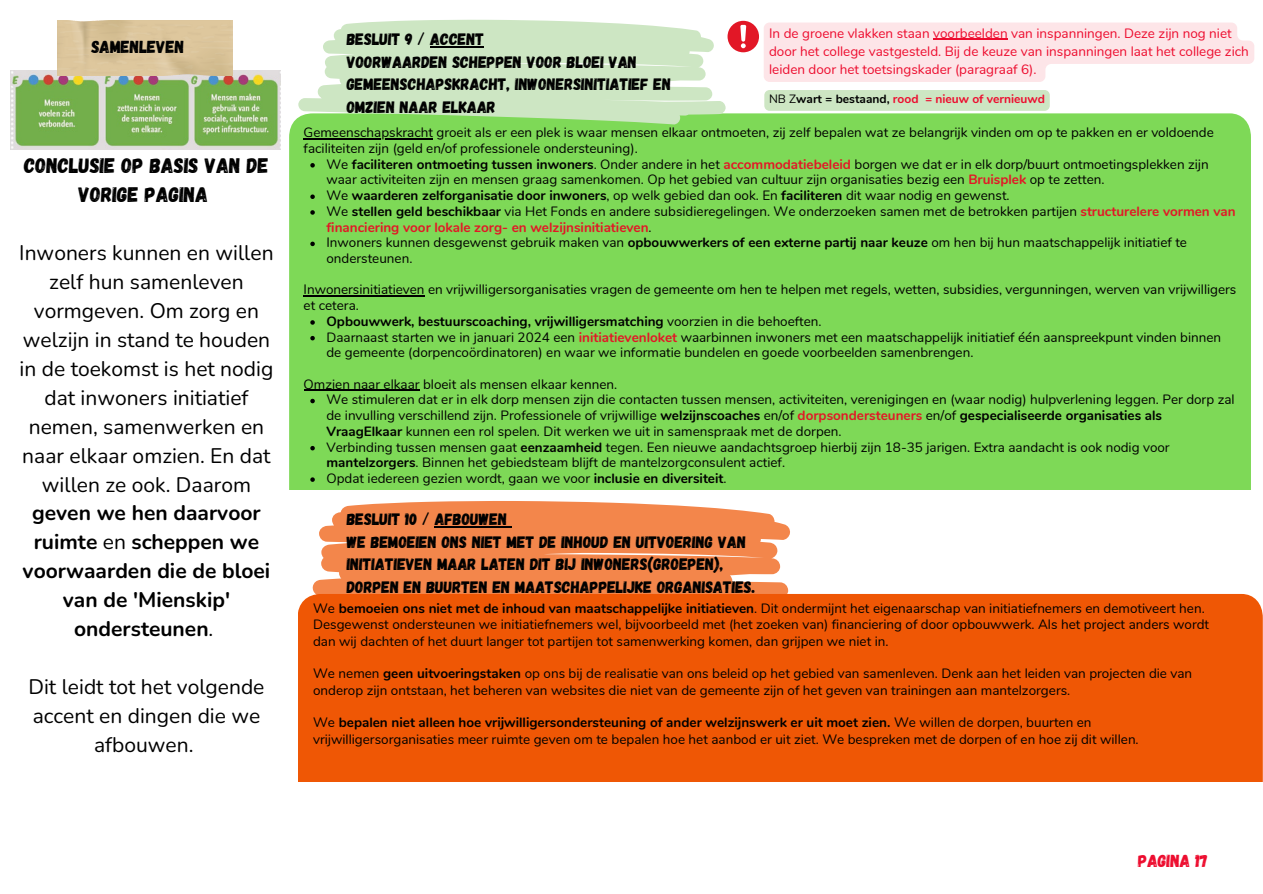
<style>
.page{position:relative;width:1263px;height:894px;background:#fff}
.page>*{position:absolute;margin:0;border:0;box-sizing:border-box;transform-origin:0 0}
.t1{font:21px/29px "Nunito";color:#000;text-align:center}
.t2{font:21px/29px "Gagalin";color:#000;text-align:center}
.t3{font:17.4px "Gagalin";color:#000}
.t4{font:17.4px "Gagalin";color:#ed0c2e}
.t5{font:16.5px/22.5px "Gagalin";color:#000}
.t6{font:13.5px/15.8px "Nunito";color:#000}
.t7{font:13.5px/18px "Nunito";color:#ed0c2e}
.t8{font:700 13.5px "Nunito";color:#000}
.t9{font:700 12px "Nunito";color:#ed0c2e}
.s1{font-weight:700}
.s2{font-weight:400;color:#000}
.s3{color:#000}
.s4{font-weight:700;color:#e21726}
.s5{font-weight:400}
</style>
<div class="page">
<div style="left:289px;top:113px;width:962px;height:377px;background:#7ed957"></div>
<svg style="left:310px;top:163px;width:5px;height:4px"></svg>
<svg style="left:310px;top:194px;width:5px;height:5px"></svg>
<svg style="left:310px;top:210px;width:5px;height:5px"></svg>
<svg style="left:310px;top:241px;width:5px;height:5px"></svg>
<svg style="left:310px;top:320px;width:5px;height:4px"></svg>
<svg style="left:310px;top:336px;width:5px;height:4px"></svg>
<svg style="left:310px;top:398px;width:5px;height:5px"></svg>
<svg style="left:310px;top:446px;width:5px;height:4px"></svg>
<svg style="left:310px;top:477px;width:5px;height:4px"></svg>
<hr style="left:304px;top:138px;width:129px;height:1px;background:#000">
<hr style="left:304px;top:295px;width:121px;height:1px;background:#000">
<hr style="left:304px;top:389px;width:116px;height:2px;background:#000">
<div style="left:727px;top:21px;width:32px;height:31px;background:#e21726;border-radius:50%"></div>
<svg style="left:740px;top:25px;width:6px;height:23px"></svg>
<svg style="left:298px;top:20px;width:427px;height:105px;background:#cce7c1"></svg>
<div style="left:298px;top:594px;width:964px;height:187px;background:#ef5705"></div>
<svg style="left:312px;top:501px;width:478px;height:93px;background:#f3915c"></svg>
<svg style="left:764px;top:23px;width:490px;height:59px;background:#fde8ea"></svg>
<hr style="left:933px;top:39px;width:75px;height:1px;background:#ed0c2e">
<hr style="left:430px;top:46px;width:54px;height:1px;background:#000">
<div style="left:764px;top:90px;width:286px;height:21px;background:#cde6c3;border-radius:5px"></div>
<hr style="left:435px;top:526px;width:72px;height:1px;background:#000">
<img style="left:10px;top:71px;width:270px;height:79px">
<p class="t3" style="left:91px;top:35px;width:94px">SAMENLEVEN</p>
<p class="t2" style="left:24px;top:150px;width:246px">CONCLUSIE OP BASIS VAN DE<br>VORIGE PAGINA</p>
<p class="t1" style="left:19px;top:238px;width:256px">Inwoners kunnen en willen zelf hun samenleven vormgeven. Om zorg en welzijn in stand te houden in de toekomst is het nodig dat inwoners initiatief nemen, samenwerken en naar elkaar omzien. En dat willen ze ook. Daarom <span class="s1">geven we hen daarvoor ruimte</span> en <span class="s1">scheppen we voorwaarden die de bloei van de 'Mienskip' ondersteunen</span>.</p>
<p class="t1" style="left:29px;top:672px;width:237px">Dit leidt tot het volgende accent en dingen die we afbouwen.</p>
<p class="t5" style="left:347px;top:27px;width:139px">BESLUIT 9 / ACCENT</p>
<p class="t5" style="left:347px;top:50px;width:326px">VOORWAARDEN SCHEPPEN VOOR BLOEI VAN<br>GEMEENSCHAPSKRACHT, INWONERSINITIATIEF EN<br>OMZIEN NAAR ELKAAR</p>
<p class="t7" style="left:769px;top:24px;width:481px">In de groene vlakken staan voorbeelden van inspanningen. Deze zijn nog niet door het college vastgesteld. Bij de keuze van inspanningen laat het college zich leiden door het toetsingskader (paragraaf 6).</p>
<p class="t9" style="left:769px;top:91px;width:277px"><span class="s2">NB Z</span><span class="s3">wart = bestaand,</span> rood = nieuw of vernieuwd</p>
<p class="t6" style="left:304px;top:125px;width:912px">Gemeenschapskracht groeit als er een plek is waar mensen elkaar ontmoeten, zij zelf bepalen wat ze belangrijk vinden om op te pakken en er voldoende faciliteiten zijn (geld en/of professionele ondersteuning).</p>
<p class="t6" style="left:326px;top:156px;width:884px">We <span class="s1">faciliteren ontmoeting tussen inwoners</span>. Onder andere in het <span class="s4">accommodatiebeleid</span> borgen we dat er in elk dorp/buurt ontmoetingsplekken zij n waar activiteiten zijn en mensen graag samenkomen. Op het gebied van cultuur zijn organisaties bezig een <span class="s4">Bruisplek</span> op te zetten.</p>
<p class="t8" style="left:326px;top:186px;width:685px"><span class="s5">We</span> waarderen zelforganisatie door inwoners<span class="s5">, op welk gebied dan ook. En</span> faciliteren <span class="s5">dit waar nodig en gewenst.</span></p>
<p class="t6" style="left:326px;top:203px;width:911px">We <span class="s1">stellen geld beschikbaar</span> via Het Fonds en andere subsidieregelingen. We onderzoeken samen met de betrokken partijen <span class="s4">structurelere vormen van financiering voor lokale zorg- en welzijnsinitiatieven</span>.</p>
<p class="t6" style="left:326px;top:235px;width:862px">Inwoners kunnen desgewenst gebruik maken van <span class="s1">opbouwwerkers of een externe partij naar keuze</span> om hen bij hun maatschappelijk initiatief te ondersteunen.</p>
<p class="t6" style="left:304px;top:282px;width:934px">Inwonersinitiatieven en vrijwilligersorganisaties vragen de gemeente om hen te helpen met regels, wetten, subsidies, vergunningen, werven van vrijwilligers et cetera.</p>
<p class="t8" style="left:326px;top:312px;width:497px">Opbouwwerk, bestuurscoaching, vrijwilligersmatching <span class="s5">voorzien in die behoeften.</span></p>
<p class="t6" style="left:326px;top:329px;width:896px">Daarnaast starten we in januari 2024 een <span class="s4">initiatievenloket</span> waarbinnen inwoners met een maatschappelijk initiatief één aanspreekpunt vinden binnen de gemeente (dorpencoördinatoren) en waar we informatie bundelen en goede voorbeelden samenbrengen.</p>
<p class="t6" style="left:326px;top:392px;width:910px">We stimuleren dat er in elk dorp mensen zijn die contacten tussen mensen, activiteiten, verenigingen en (waar nodig) hulpverlening leggen. Per dorp zal de invulling verschillend zij n. Professionele of vrijwillige <span class="s1">welzijnscoaches</span> en/of <span class="s4">dorpsondersteuners</span> en/of <span class="s1">gespecialiseerde organisaties als<br>VraagElkaar</span> kunnen een rol spelen. Dit werken we uit in samenspraak met de dorpen.</p>
<p class="t6" style="left:326px;top:439px;width:845px">Verbinding tussen mensen gaat <span class="s1">eenzaamheid</span> tegen. Een nieuwe aandachtsgroep hierbij zijn 18-35 jarigen. Extra aandacht is ook nodig voor <span class="s1">mantelzorgers</span>. Binnen het gebiedsteam blijft de mantelzorgconsulent actief.</p>
<p class="t6" style="left:326px;top:470px;width:402px">Opdat iedereen gezien wordt, gaan we voor <span class="s1">inclusie en diversiteit</span>.</p>
<p class="t6" style="left:304px;top:376px;width:315px">Omzien naar elkaar bloeit als mensen elkaar kennen.</p>
<p class="t5" style="left:347px;top:507px;width:162px">BESLUIT 10 / AFBOUWEN</p>
<p class="t5" style="left:347px;top:529px;width:410px">WE BEMOEIEN ONS NIET MET DE INHOUD EN UITVOERING VAN<br>INITIATIEVEN MAAR LATEN DIT BIJ INWONERS(GROEPEN),<br>DORPEN EN BUURTEN EN MAATSCHAPPELIJKE ORGANISATIES.</p>
<p class="t6" style="left:313px;top:600px;width:897px;line-height:16.4px">We <span class="s1">bemoeien ons niet met de inhoud van maatschappelijke initiatieven</span>. Dit ondermijnt het eigenaarschap van initiatiefnemers en demotiveert hen.<br>Desgewenst ondersteunen we initiatiefnemers wel, bijvoorbeeld met (het zoeken van) financiering of door opbouwwerk. Als het project anders wordt dan wij dachten of het duurt langer tot partijen tot samenwerking komen, dan grijpen we niet in.</p>
<p class="t6" style="left:313px;top:665px;width:881px;line-height:16.4px">We nemen <span class="s1">geen uitvoeringstaken</span> op ons bij de realisatie van ons beleid op het gebied van samenleven. Denk aan het leiden van projecten die van onderop zijn ontstaan, het beheren van websites die niet van de gemeente zijn of het geven van trainingen aan mantelzorgers.</p>
<p class="t6" style="left:313px;top:714px;width:827px;line-height:16.4px">We <span class="s1">bepalen niet alleen hoe vrijwilligersondersteuning of ander welzijnswerk er uit moet zien.</span> We willen de dorpen, buurten en vrijwilligersorganisaties meer ruimte geven om te bepalen hoe het aanbod er uit ziet. We bespreken met de dorpen of en hoe zij dit willen.</p>
<p class="t4" style="left:1138px;top:849px;width:71px">PAGINA 17</p>
</div>
